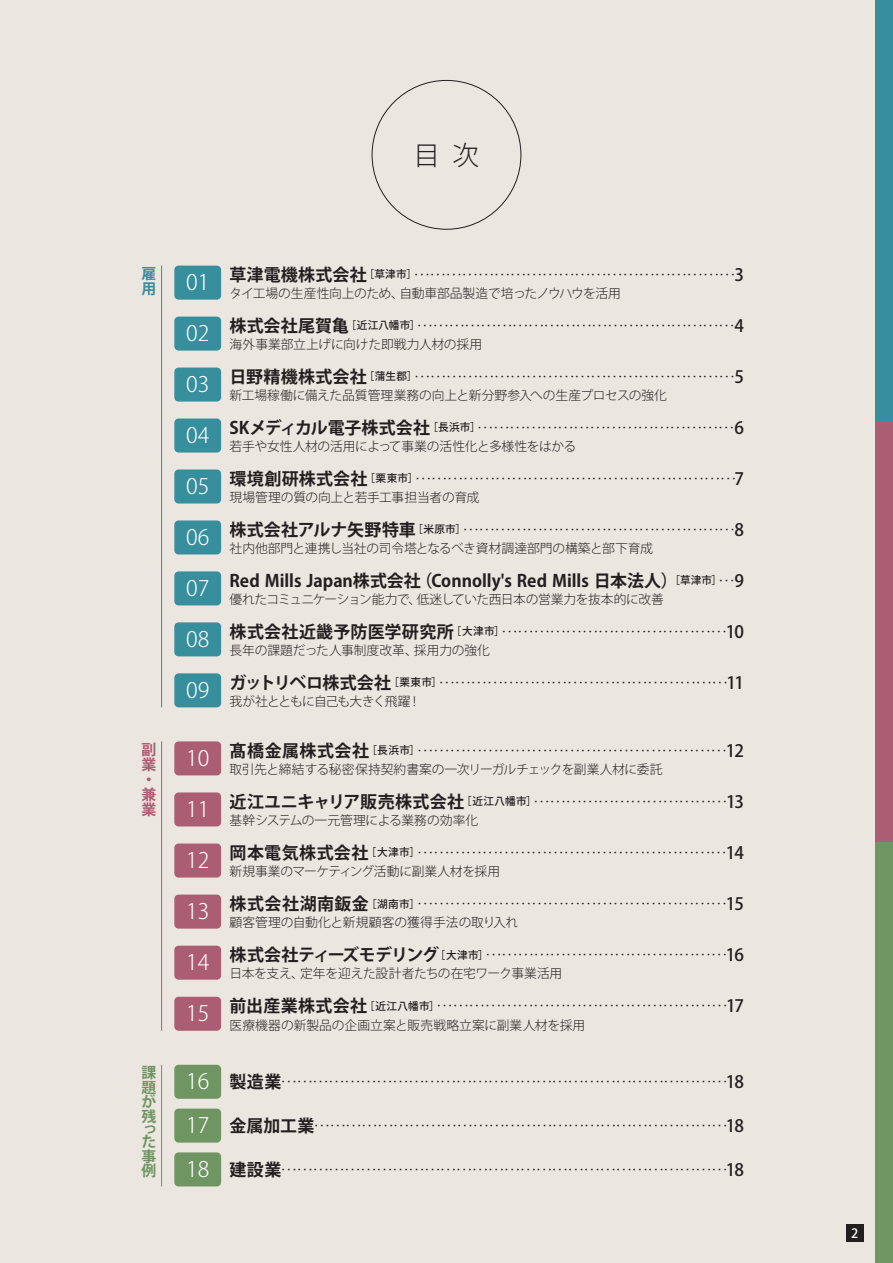
<style>
.page{position:relative;width:893px;height:1263px;background:#ebe6df}
.page>*{position:absolute;margin:0;border:0;box-sizing:border-box;transform-origin:0 0}
.t1{font:300 26.55px "Koz Go Pro";color:#231f20}
.t2{font:300 21.3px/43.8px "Koz Go Pro";color:#fff;text-align:justify}
.t3{font:200 16.95px "Koz Go Pro";color:#231f20}
.t4{font:700 16.95px "Koz Go Pro";color:#231f20}
.t5{font:700 14.85px/14.7px "Koz Go Pro";color:#6e9562}
.t6{font:700 14.85px/14.9px "Koz Go Pro";color:#ab5d73}
.t7{font:700 14.85px/14.9px "Koz Go Pro";color:#378e9c}
.t8{font:300 12.75px "Koz Go Pro";letter-spacing:-.015em;color:#231f20}
.t9{font:300 12.75px "Koz Go Pro";letter-spacing:-.035em;color:#231f20}
.t10{font:300 12.75px "Koz Go Pro";letter-spacing:-.07em;color:#231f20}
.t11{font:500 12.75px "Koz Go Pro";color:#fff}
.s1{font-weight:700}
.s2{font-weight:500;font-size:10.65px}
.s3{font-weight:500}
.s4{font-weight:200}
</style>
<div class="page">
<div style="left:876px;top:838px;width:17px;height:425px;background:#6e9562"></div>
<div style="left:876px;top:417px;width:17px;height:425px;background:#ab5d73"></div>
<div style="left:876px;top:0;width:17px;height:421px;background:#378e9c"></div>
<hr style="left:161px;top:266px;width:1px;height:441px;background:#378e9c">
<div style="left:174px;top:266px;width:47px;height:34px;background:#378e9c;border-radius:4px"></div>
<div style="left:174px;top:317px;width:47px;height:34px;background:#378e9c;border-radius:4px"></div>
<div style="left:174px;top:368px;width:47px;height:34px;background:#378e9c;border-radius:4px"></div>
<div style="left:174px;top:418px;width:47px;height:34px;background:#378e9c;border-radius:4px"></div>
<div style="left:174px;top:469px;width:47px;height:34px;background:#378e9c;border-radius:4px"></div>
<div style="left:174px;top:520px;width:47px;height:34px;background:#378e9c;border-radius:4px"></div>
<div style="left:174px;top:571px;width:47px;height:34px;background:#378e9c;border-radius:4px"></div>
<div style="left:174px;top:622px;width:47px;height:34px;background:#378e9c;border-radius:4px"></div>
<div style="left:174px;top:673px;width:47px;height:34px;background:#378e9c;border-radius:4px"></div>
<hr style="left:161px;top:741px;width:1px;height:290px;background:#ab5d73">
<div style="left:174px;top:741px;width:47px;height:34px;background:#ab5d73;border-radius:4px"></div>
<div style="left:174px;top:792px;width:47px;height:34px;background:#ab5d73;border-radius:4px"></div>
<div style="left:174px;top:843px;width:47px;height:34px;background:#ab5d73;border-radius:4px"></div>
<div style="left:174px;top:895px;width:47px;height:34px;background:#ab5d73;border-radius:4px"></div>
<div style="left:174px;top:946px;width:47px;height:34px;background:#ab5d73;border-radius:4px"></div>
<div style="left:174px;top:997px;width:47px;height:34px;background:#ab5d73;border-radius:4px"></div>
<hr style="left:161px;top:1065px;width:1px;height:121px;background:#6e9562">
<div style="left:174px;top:1065px;width:47px;height:34px;background:#6e9562;border-radius:4px"></div>
<div style="left:174px;top:1108px;width:47px;height:34px;background:#6e9562;border-radius:4px"></div>
<div style="left:174px;top:1152px;width:47px;height:34px;background:#6e9562;border-radius:4px"></div>
<div style="left:846px;top:1225px;width:17px;height:17px;background:#231f20"></div>
<h1 class="t1" style="left:414px;top:138px;width:67px">目 次</h1>
<p class="t7" style="left:141px;top:267px;width:16px">雇用</p>
<p class="t2" style="left:186px;top:261px;width:25px">01</p>
<p class="t2" style="left:186px;top:312px;width:25px">02</p>
<p class="t2" style="left:186px;top:363px;width:25px">03</p>
<p class="t2" style="left:186px;top:414px;width:25px">04</p>
<p class="t2" style="left:186px;top:465px;width:25px">05</p>
<p class="t2" style="left:186px;top:516px;width:25px">06</p>
<p class="t2" style="left:186px;top:566px;width:25px">07</p>
<p class="t2" style="left:186px;top:617px;width:25px">08</p>
<p class="t2" style="left:186px;top:668px;width:25px">09</p>
<p class="t6" style="left:141px;top:743px;width:16px">副業・兼業</p>
<p class="t2" style="left:186px;top:736px;width:25px">10</p>
<p class="t2" style="left:186px;top:788px;width:25px">11</p>
<p class="t2" style="left:186px;top:839px;width:25px">12</p>
<p class="t2" style="left:186px;top:890px;width:25px">13</p>
<p class="t2" style="left:186px;top:941px;width:25px">14</p>
<p class="t2" style="left:186px;top:992px;width:25px">15</p>
<p class="t5" style="left:141px;top:1066px;width:16px;text-align:justify">課題が残</p>
<p class="t5" style="left:141px;top:1124px;width:15px;line-height:12px">った</p>
<p class="t5" style="left:141px;top:1149px;width:16px">事例</p>
<p class="t2" style="left:186px;top:1060px;width:25px">16<br>17<br>18</p>
<p class="t3" style="left:230px;top:263px;width:516px"><span class="s1">草津電機株式会社</span><span class="s2">［草津市］</span>……………………………………………………<span class="s3">3</span></p>
<p class="t8" style="left:230px;top:285px;width:393px">タイ工場の生産性向上のため、自動車部品製造で培ったノウハウを活用</p>
<p class="t3" style="left:230px;top:314px;width:516px"><span class="s1">株式会社尾賀亀</span><span class="s2">［近江八幡市］</span>……………………………………………………<span class="s3">4</span></p>
<p class="t8" style="left:230px;top:336px;width:254px">海外事業部立上げに向けた即戦力人材の採用</p>
<p class="t3" style="left:230px;top:365px;width:516px"><span class="s1">日野精機株式会社</span><span class="s2">［蒲生郡］</span>……………………………………………………<span class="s3">5</span></p>
<p class="t8" style="left:230px;top:387px;width:439px">新工場稼働に備えた品質管理業務の向上と新分野参入への生産プロセスの強化</p>
<p class="t3" style="left:230px;top:416px;width:516px"><span class="s1">SKメディカル電子株式会社</span><span class="s2">［長浜市］</span>…………………………………………<span class="s3">6</span></p>
<p class="t8" style="left:230px;top:438px;width:348px">若手や女性人材の活用によって事業の活性化と多様性をはかる</p>
<p class="t3" style="left:230px;top:467px;width:516px"><span class="s1">環境創研株式会社</span><span class="s2">［栗東市］</span>……………………………………………………<span class="s3">7</span></p>
<p class="t8" style="left:230px;top:489px;width:251px">現場管理の質の向上と若手工事担当者の育成</p>
<p class="t3" style="left:230px;top:518px;width:516px"><span class="s1">株式会社アルナ矢野特車</span><span class="s2">［米原市］</span>……………………………………………<span class="s3">8</span></p>
<p class="t8" style="left:230px;top:540px;width:425px">社内他部門と連携し当社の司令塔となるべき資材調達部門の構築と部下育成</p>
<p class="t4" style="left:230px;top:570px;width:516px">Red Mills Japan株式会社（Connolly's Red Mills 日本法人）<span class="s2">［草津市］</span><span class="s4">…</span><span class="s3">9</span></p>
<p class="t9" style="left:230px;top:591px;width:436px">優れたコミュニケーション能力で、低迷していた西日本の営業力を抜本的に改善</p>
<p class="t3" style="left:230px;top:620px;width:516px"><span class="s1">株式会社近畿予防医学研究所</span><span class="s2">［大津市］</span>……………………………………<span class="s3">10</span></p>
<p class="t8" style="left:230px;top:642px;width:262px">長年の課題だった人事制度改革、採用力の強化</p>
<p class="t3" style="left:230px;top:671px;width:516px"><span class="s1">ガットリベロ株式会社</span><span class="s2">［栗東市］</span>………………………………………………<span class="s3">11</span></p>
<p class="t10" style="left:230px;top:693px;width:193px">我が社とともに自己も大きく飛躍！</p>
<p class="t3" style="left:230px;top:739px;width:516px"><span class="s1">髙橋金属株式会社</span><span class="s2">［長浜市］</span>…………………………………………………<span class="s3">12</span></p>
<p class="t8" style="left:230px;top:761px;width:435px">取引先と締結する秘密保持契約書案の一次リーガルチェックを副業人材に委託</p>
<p class="t4" style="left:230px;top:791px;width:516px">近江ユニキャリア販売株式会社<span class="s2">［近江八幡市］</span><span class="s4">………………………………</span><span class="s3">13</span></p>
<p class="t8" style="left:230px;top:812px;width:250px">基幹システムの一元管理による業務の効率化</p>
<p class="t3" style="left:230px;top:841px;width:516px"><span class="s1">岡本電気株式会社</span><span class="s2">［大津市］</span>…………………………………………………<span class="s3">14</span></p>
<p class="t8" style="left:230px;top:863px;width:272px">新規事業のマーケティング活動に副業人材を採用</p>
<p class="t3" style="left:230px;top:892px;width:516px"><span class="s1">株式会社湖南鈑金</span><span class="s2">［湖南市］</span>…………………………………………………<span class="s3">15</span></p>
<p class="t8" style="left:230px;top:914px;width:290px">顧客管理の自動化と新規顧客の獲得手法の取り入れ</p>
<p class="t3" style="left:230px;top:943px;width:516px"><span class="s1">株式会社ティーズモデリング</span><span class="s2">［大津市］</span>………………………………………<span class="s3">16</span></p>
<p class="t8" style="left:230px;top:965px;width:334px">日本を支え、定年を迎えた設計者たちの在宅ワーク事業活用</p>
<p class="t3" style="left:230px;top:994px;width:516px"><span class="s1">前出産業株式会社</span><span class="s2">［近江八幡市］</span>………………………………………………<span class="s3">17</span></p>
<p class="t8" style="left:230px;top:1016px;width:357px">医療機器の新製品の企画立案と販売戦略立案に副業人材を採用</p>
<p class="t3" style="left:230px;top:1071px;width:516px"><span class="s1">製造業</span>…………………………………………………………………………<span class="s3">18</span></p>
<p class="t3" style="left:230px;top:1114px;width:516px"><span class="s1">金属加工業</span>……………………………………………………………………<span class="s3">18</span></p>
<p class="t3" style="left:230px;top:1158px;width:516px"><span class="s1">建設業</span>…………………………………………………………………………<span class="s3">18</span></p>
<p class="t11" style="left:851px;top:1225px;width:9px">2</p>
</div>
